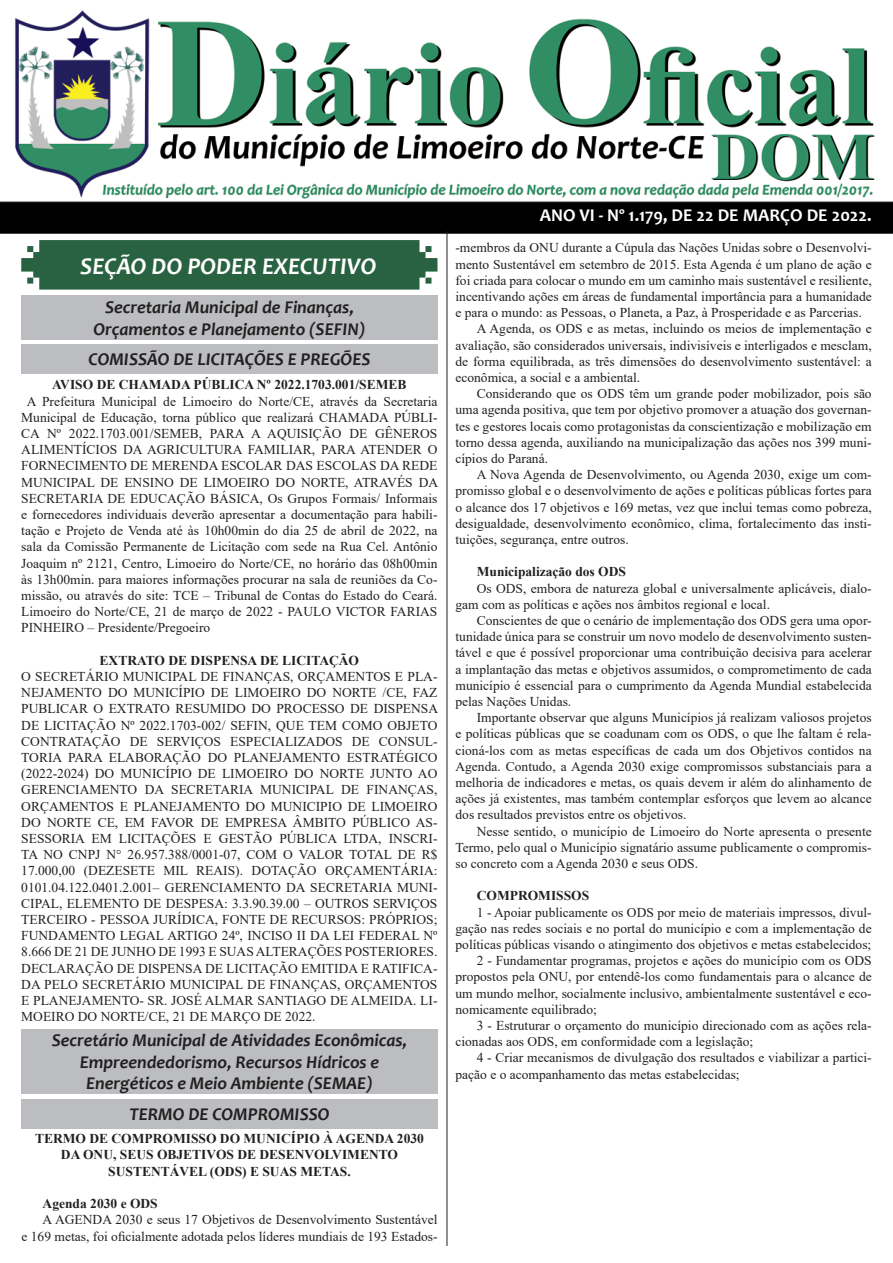
<style>
.page{position:relative;width:893px;height:1263px;background:#fff}
.page>*{position:absolute;margin:0;border:0;box-sizing:border-box;transform-origin:0 0}
.t1{font:italic 700 24px "Candara";color:#fff}
.t2{font:italic 700 18px "Candara";color:#231f20}
.t3{font:700 18px "Candara";color:#fff}
.t4{font:13.5px/16.2px "Times New Roman";color:#231f20;text-align:justify}
.t5{font:700 13.5px "Times New Roman";color:#231f20}
</style>
<div class="page">
<img style="left:0;top:10px;width:893px;height:224px">
<svg style="left:21px;top:240px;width:416px;height:50px;background:#346a4a"></svg>
<hr style="left:447px;top:231px;width:1px;height:1015px;background:#231f20">
<div style="left:21px;top:295px;width:417px;height:45px;background:#bcbdc0"></div>
<div style="left:21px;top:344px;width:417px;height:29px;background:#bcbdc0"></div>
<div style="left:21px;top:1029px;width:417px;height:64px;background:#bcbdc0"></div>
<div style="left:21px;top:1099px;width:417px;height:29px;background:#bcbdc0"></div>
<p class="t1" style="left:80px;top:251px;width:298px">SEÇÃO DO PODER EXECUTIVO</p>
<p class="t2" style="left:105px;top:296px;width:250px">Secretaria Municipal de Finanças,</p>
<p class="t2" style="left:94px;top:318px;width:273px">Orçamentos e Planejamento (SEFIN)</p>
<p class="t2" style="left:88px;top:348px;width:283px">COMISSÃO DE LICITAÇÕES E PREGÕES</p>
<p class="t5" style="left:52px;top:375px;width:356px">AVISO DE CHAMADA PÚBLICA Nº 2022.1703.001/SEMEB</p>
<p class="t4" style="left:21px;top:392px;width:418px;text-indent:6px">A Prefeitura Municipal de Limoeiro do Norte/CE, através da Secretaria Municipal de Educação, torna público que realizará CHAMADA PÚBLI-CA Nº 2022.1703.001/SEMEB, PARA A AQUISIÇÃO DE GÊNEROS ALIMENTÍCIOS DA AGRICULTURA FAMILIAR, PARA ATENDER O FORNECIMENTO DE MERENDA ESCOLAR DAS ESCOLAS DA REDE MUNICIPAL DE ENSINO DE LIMOEIRO DO NORTE, ATRAVÉS DA SECRETARIA DE EDUCAÇÃO BÁSICA, Os Grupos Formais/ Informais e fornecedores individuais deverão apresentar a documentação para habili&shy;tação e Projeto de Venda até às 10h00min do dia 25 de abril de 2022, na sala da Comissão Permanente de Licitação com sede na Rua Cel. Antônio Joaquim nº 2121, Centro, Limoeiro do Norte/CE, no horário das 08h00min às 13h00min. para maiores informações procurar na sala de reuniões da Co&shy;missão, ou através do site: TCE – Tribunal de Contas do Estado do Ceará.<br>Limoeiro do Norte/CE, 21 de março de 2022 - PAULO VICTOR FARIAS PINHEIRO – Presidente/Pregoeiro</p>
<p class="t5" style="left:100px;top:650px;width:261px">EXTRATO DE DISPENSA DE LICITAÇÃO</p>
<p class="t4" style="left:21px;top:668px;width:418px">O SECRETÁRIO MUNICIPAL DE FINANÇAS, ORÇAMENTOS E PLA-NEJAMENTO DO MUNICÍPIO DE LIMOEIRO DO NORTE /CE, FAZ PUBLICAR O EXTRATO RESUMIDO DO PROCESSO DE DISPENSA DE LICITAÇÃO Nº 2022.1703-002/ SEFIN, QUE TEM COMO OBJETO CONTRATAÇÃO DE SERVIÇOS ESPECIALIZADOS DE CONSUL-TORIA PARA ELABORAÇÃO DO PLANEJAMENTO ESTRATÉGICO (2022-2024) DO MUNICÍPIO DE LIMOEIRO DO NORTE JUNTO AO GERENCIAMENTO DA SECRETARIA MUNICIPAL DE FINANÇAS, ORÇAMENTOS E PLANEJAMENTO DO MUNICIPIO DE LIMOEIRO DO NORTE CE, EM FAVOR DE EMPRESA ÂMBITO PÚBLICO AS-SESSORIA EM LICITAÇÕES E GESTÃO PÚBLICA LTDA, INSCRI-TA NO CNPJ N° 26.957.388/0001-07, COM O VALOR TOTAL DE R$ 17.000,00 (DEZESETE MIL REAIS). DOTAÇÃO ORÇAMENTÁRIA:<br>0101.04.122.0401.2.001– GERENCIAMENTO DA SECRETARIA MUNI-CIPAL, ELEMENTO DE DESPESA: 3.3.90.39.00 – OUTROS SERVIÇOS TERCEIRO - PESSOA JURÍDICA, FONTE DE RECURSOS: PRÓPRIOS; FUNDAMENTO LEGAL ARTIGO 24º, INCISO II DA LEI FEDERAL Nº 8.666 DE 21 DE JUNHO DE 1993 E SUAS ALTERAÇÕES POSTERIORES.<br>DECLARAÇÃO DE DISPENSA DE LICITAÇÃO EMITIDA E RATIFICA-DA PELO SECRETÁRIO MUNICIPAL DE FINANÇAS, ORÇAMENTOS E PLANEJAMENTO- SR. JOSÉ ALMAR SANTIAGO DE ALMEIDA. LI-MOEIRO DO NORTE/CE, 21 DE MARÇO DE 2022.</p>
<p class="t2" style="left:52px;top:1029px;width:357px">Secretário Municipal de Atividades Econômicas,</p>
<p class="t2" style="left:80px;top:1051px;width:301px">Empreendedorismo, Recursos Hídricos e</p>
<p class="t2" style="left:86px;top:1072px;width:288px">Energéticos e Meio Ambiente (SEMAE)</p>
<p class="t2" style="left:129px;top:1103px;width:202px">TERMO DE COMPROMISSO</p>
<p class="t5" style="left:35px;top:1129px;width:390px">TERMO DE COMPROMISSO DO MUNICÍPIO À AGENDA 2030</p>
<p class="t5" style="left:61px;top:1145px;width:339px">DA ONU, SEUS OBJETIVOS DE DESENVOLVIMENTO</p>
<p class="t5" style="left:108px;top:1161px;width:244px">SUSTENTÁVEL (ODS) E SUAS METAS.</p>
<p class="t5" style="left:43px;top:1194px;width:117px">Agenda 2030 e ODS</p>
<p class="t4" style="left:21px;top:1211px;width:418px;text-align:right">A AGENDA 2030 e seus 17 Objetivos de Desenvolvimento Sustentável<br>e 169 metas, foi oficialmente adotada pelos líderes mundiais de 193 Estados-</p>
<p class="t3" style="left:540px;top:204px;width:333px">ANO VI - Nº 1.179, DE 22 DE MARÇO DE 2022.</p>
<p class="t4" style="left:455px;top:239px;width:418px">-membros da ONU durante a Cúpula das Nações Unidas sobre o Desenvolvi&shy;mento Sustentável em setembro de 2015. Esta Agenda é um plano de ação e foi criada para colocar o mundo em um caminho mais sustentável e resiliente, incentivando ações em áreas de fundamental importância para a humanidade e para o mundo: as Pessoas, o Planeta, a Paz, à Prosperidade e as Parcerias.</p>
<p class="t4" style="left:455px;top:320px;width:418px;text-indent:21px">A Agenda, os ODS e as metas, incluindo os meios de implementação e avaliação, são considerados universais, indivisíveis e interligados e mesclam, de forma equilibrada, as três dimensões do desenvolvimento sustentável: a econômica, a social e a ambiental.</p>
<p class="t4" style="left:455px;top:385px;width:418px;text-indent:21px">Considerando que os ODS têm um grande poder mobilizador, pois são uma agenda positiva, que tem por objetivo promover a atuação dos governan&shy;tes e gestores locais como protagonistas da conscientização e mobilização em torno dessa agenda, auxiliando na municipalização das ações nos 399 muni&shy;cípios do Paraná.</p>
<p class="t4" style="left:455px;top:466px;width:418px;text-indent:21px">A Nova Agenda de Desenvolvimento, ou Agenda 2030, exige um com&shy;promisso global e o desenvolvimento de ações e políticas públicas fortes para o alcance dos 17 objetivos e 169 metas, vez que inclui temas como pobreza, desigualdade, desenvolvimento econômico, clima, fortalecimento das insti&shy;tuições, segurança, entre outros.</p>
<p class="t5" style="left:477px;top:562px;width:151px">Municipalização dos ODS</p>
<p class="t4" style="left:455px;top:580px;width:418px;text-indent:21px">Os ODS, embora de natureza global e universalmente aplicáveis, dialo&shy;gam com as políticas e ações nos âmbitos regional e local.</p>
<p class="t4" style="left:455px;top:612px;width:418px;text-indent:21px">Conscientes de que o cenário de implementação dos ODS gera uma opor&shy;tunidade única para se construir um novo modelo de desenvolvimento susten&shy;tável e que é possível proporcionar uma contribuição decisiva para acelerar a implantação das metas e objetivos assumidos, o comprometimento de cada município é essencial para o cumprimento da Agenda Mundial estabelecida pelas Nações Unidas.</p>
<p class="t4" style="left:455px;top:709px;width:418px;text-indent:21px">Importante observar que alguns Municípios já realizam valiosos projetos e políticas públicas que se coadunam com os ODS, o que lhe faltam é rela&shy;cioná-los com as metas específicas de cada um dos Objetivos contidos na Agenda. Contudo, a Agenda 2030 exige compromissos substanciais para a melhoria de indicadores e metas, os quais devem ir além do alinhamento de ações já existentes, mas também contemplar esforços que levem ao alcance dos resultados previstos entre os objetivos.</p>
<p class="t4" style="left:455px;top:823px;width:418px;text-indent:21px">Nesse sentido, o município de Limoeiro do Norte apresenta o presente Termo, pelo qual o Município signatário assume publicamente o compromis&shy;so concreto com a Agenda 2030 e seus ODS.</p>
<p class="t5" style="left:477px;top:886px;width:114px">COMPROMISSOS</p>
<p class="t4" style="left:455px;top:904px;width:418px;text-indent:21px">1 - Apoiar publicamente os ODS por meio de materiais impressos, divul&shy;gação nas redes sociais e no portal do município e com a implementação de políticas públicas visando o atingimento dos objetivos e metas estabelecidos;</p>
<p class="t4" style="left:455px;top:952px;width:418px;text-indent:21px">2 - Fundamentar programas, projetos e ações do município com os ODS propostos pela ONU, por entendê-los como fundamentais para o alcance de um mundo melhor, socialmente inclusivo, ambientalmente sustentável e eco&shy;nomicamente equilibrado;</p>
<p class="t4" style="left:455px;top:1017px;width:418px;text-indent:21px">3 - Estruturar o orçamento do município direcionado com as ações rela&shy;cionadas aos ODS, em conformidade com a legislação;</p>
<p class="t4" style="left:455px;top:1049px;width:418px;text-indent:21px">4 - Criar mecanismos de divulgação dos resultados e viabilizar a partici&shy;pação e o acompanhamento das metas estabelecidas;</p>
</div>
